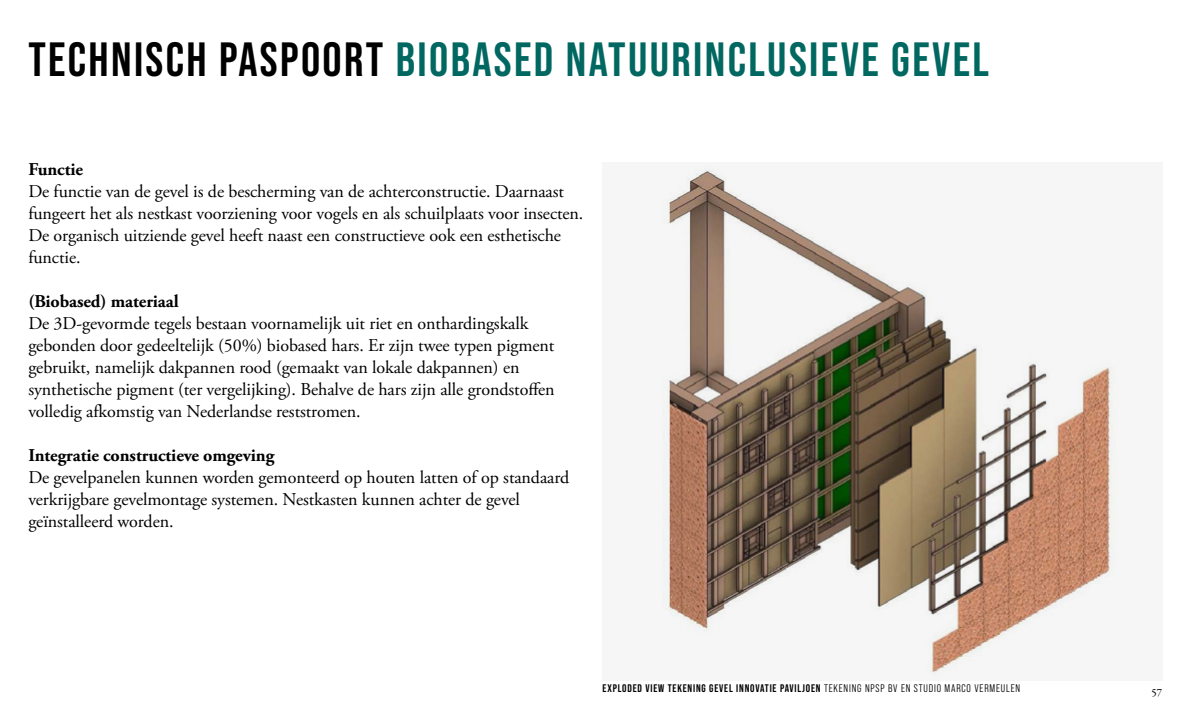
<style>
.page{position:relative;width:1191px;height:709px;background:#fff}
.page>*{position:absolute;margin:0;border:0;box-sizing:border-box;transform-origin:0 0}
.t1{font:700 48px "Bebas Neue Pro";letter-spacing:.05em;color:#006761}
.t2{font:18px/22px "Adobe Garamond Pro";letter-spacing:-.005em;color:#000}
.t3{font:700 18px "Adobe Garamond Pro";letter-spacing:-.005em;color:#000}
.t4{font:700 11px "Bebas Neue Pro";letter-spacing:.075em;color:#000}
.t5{font:11px "Garamond Premr Pro";color:#000}
.s1{color:#000}
.s2{font-family:"Bebas Neue Pro Middle";font-weight:400}
</style>
<div class="page">
<div style="left:602px;top:162px;width:560px;height:518px;background:#f6f6f6"></div>
<img style="left:665px;top:170px;width:449px;height:511px">
<h1 class="t1" style="left:28px;top:32px;width:962px"><span class="s1">TECHNISCH PASPOORT</span> BIOBASED NATUURINCLUSIEVE GEVEL</h1>
<p class="t3" style="left:28px;top:158px;width:56px">Functie</p>
<p class="t2" style="left:28px;top:181px;width:556px">De functie van de gevel is de bescherming van de achterconstructie. Daarnaast fungeert het als nestkast voorziening voor vogels en als schuilplaats voor insecten.<br>De organisch uitziende gevel heeft naast een constructieve ook een esthetische functie.</p>
<p class="t3" style="left:28px;top:290px;width:152px">(Biobased) materiaal</p>
<p class="t2" style="left:28px;top:313px;width:528px">De 3D-gevormde tegels bestaan voornamelijk uit riet en onthardingskalk gebonden door gedeeltelijk (50%) biobased hars. Er zijn twee typen pigment gebruikt, namelijk dakpannen rood (gemaakt van lokale dakpannen) en synthetische pigment (ter vergelijking). Behalve de hars zijn alle grondstoffen volledig afkomstig van Nederlandse reststromen.</p>
<p class="t3" style="left:28px;top:444px;width:247px">Integratie constructieve omgeving</p>
<p class="t2" style="left:28px;top:467px;width:542px">De gevelpanelen kunnen worden gemonteerd op houten latten of op standaard verkrijgbare gevelmontage systemen. Nestkasten kunnen achter de gevel geïnstalleerd worden.</p>
<p class="t4" style="left:602px;top:681px;width:419px">EXPLODED VIEW TEKENING GEVEL INNOVATIE PAVILJOEN <span class="s2">TEKENING NPSP BV EN STUDIO MARCO VERMEULEN</span></p>
<p class="t5" style="left:1151px;top:686px;width:12px">57</p>
</div>
